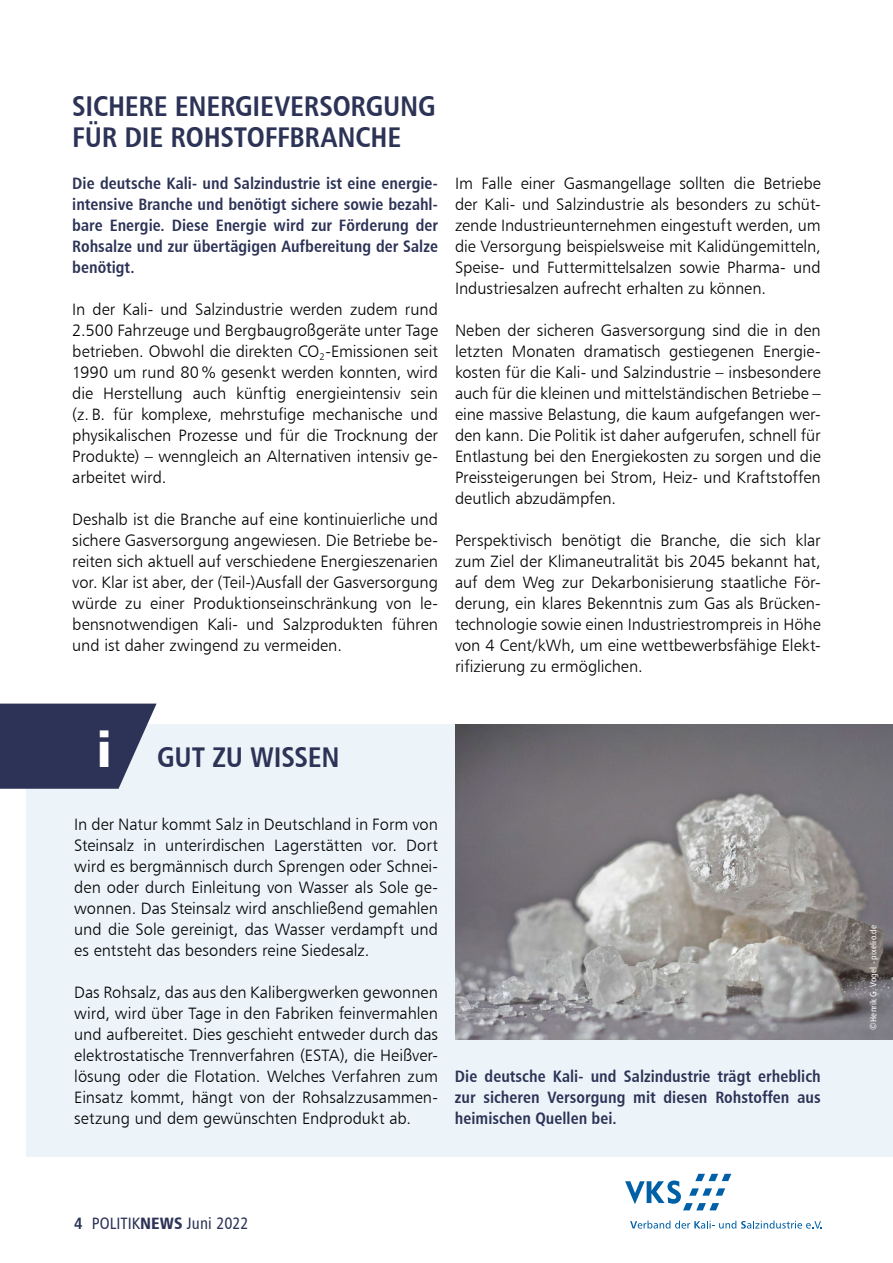
<style>
.page{position:relative;width:893px;height:1263px;background:#fff}
.page>*{position:absolute;margin:0;border:0;box-sizing:border-box;transform-origin:0 0}
.t1{font:28.5px/31.5px "Humanist 777 BT Bold Condensed B";letter-spacing:-.01em;color:#2c3356}
.t2{font:16.5px/21px "Humanist 777 BT Light B";color:#000;text-align:justify}
.t3{font:16.5px/21px "Humanist 777 BT Bold Condensed B";color:#2c3356;text-align:justify}
.t4{font:16.5px "Humanist 777 BT Roman Condensed B";color:#2c3356}
.t5{font:9px "Humanist 777 BT Roman Condensed B";letter-spacing:.02em;color:#fff}
.s1{font-family:"Humanist 777 BT Extra Black Cond B";font-size:48.75px;color:#fff}
.s2{font-family:"Humanist 777 BT Bold Condensed B"}
.s3{font-family:"Humanist 777 BT Black Condensed B"}
</style>
<div class="page">
<svg style="left:625px;top:1174px;width:106px;height:36px"></svg>
<svg style="left:630px;top:1220px;width:192px;height:8px"></svg>
<div style="left:27px;top:725px;width:866px;height:432px;background:#ecf4f9"></div>
<svg style="left:0;top:704px;width:157px;height:85px;background:#444b6a"></svg>
<img style="left:455px;top:724px;width:438px;height:316px">
<h1 class="t1" style="left:72px;top:89px;width:365px">SICHERE ENERGIEVERSORGUNG<br>FÜR DIE ROHSTOFFBRANCHE</h1>
<p class="t3" style="left:72px;top:172px;width:367px">Die deutsche Kali- und Salzindustrie ist eine energie&shy;intensive Branche und benötigt sichere sowie bezahl&shy;bare Energie. Diese Energie wird zur Förderung der Rohsalze und zur übertägigen Aufbereitung der Salze benötigt.</p>
<p class="t2" style="left:72px;top:299px;width:367px">In der Kali- und Salzindustrie werden zudem rund 2.500 Fahrzeuge und Bergbaugroßgeräte unter Tage betrieben. Obwohl die direkten CO<sub>2</sub>-Emissionen seit 1990 um rund 80 % gesenkt werden konnten, wird die Herstellung auch künftig energieintensiv sein (z. B. für komplexe, mehrstufige mechanische und physikalischen Prozesse und für die Trocknung der Produkte) – wenngleich an Alternativen intensiv ge&shy;arbeitet wird.</p>
<p class="t2" style="left:72px;top:509px;width:367px">Deshalb ist die Branche auf eine kontinuierliche und sichere Gasversorgung angewiesen. Die Betriebe be&shy;reiten sich aktuell auf verschiedene Energieszenarien vor. Klar ist aber, der (Teil-)Ausfall der Gasversorgung würde zu einer Produktionseinschränkung von le&shy;bensnotwendigen Kali- und Salzprodukten führen und ist daher zwingend zu vermeiden.</p>
<p class="t2" style="left:455px;top:173px;width:367px">Im Falle einer Gasmangellage sollten die Betriebe der Kali- und Salzindustrie als besonders zu schüt&shy;zende Industrieunternehmen eingestuft werden, um die Versorgung beispielsweise mit Kalidüngemitteln, Speise- und Futtermittelsalzen sowie Pharma- und Industriesalzen aufrecht erhalten zu können.</p>
<p class="t2" style="left:455px;top:320px;width:367px">Neben der sicheren Gasversorgung sind die in den letzten Monaten dramatisch gestiegenen Energie&shy;kosten für die Kali- und Salzindustrie – insbesondere auch für die kleinen und mittelständischen Betriebe – eine massive Belastung, die kaum aufgefangen wer&shy;den kann. Die Politik ist daher aufgerufen, schnell für Entlastung bei den Energiekosten zu sorgen und die Preissteigerungen bei Strom, Heiz- und Kraftstoffen deutlich abzudämpfen.</p>
<p class="t2" style="left:455px;top:530px;width:367px">Perspektivisch benötigt die Branche, die sich klar zum Ziel der Klimaneutralität bis 2045 bekannt hat, auf dem Weg zur Dekarbonisierung staatliche För&shy;derung, ein klares Bekenntnis zum Gas als Brücken&shy;technologie sowie einen Industriestrompreis in Höhe von 4 Cent/kWh, um eine wettbewerbsfähige Elekt&shy;rifizierung zu ermöglichen.</p>
<h1 class="t1" style="left:97px;top:740px;width:244px"><span class="s1">i</span> GUT ZU WISSEN</h1>
<p class="t2" style="left:74px;top:813px;width:365px">In der Natur kommt Salz in Deutschland in Form von Steinsalz in unterirdischen Lagerstätten vor. Dort wird es bergmännisch durch Sprengen oder Schnei&shy;den oder durch Einleitung von Wasser als Sole ge&shy;wonnen. Das Steinsalz wird anschließend gemahlen und die Sole gereinigt, das Wasser verdampft und es entsteht das besonders reine Siedesalz.</p>
<p class="t2" style="left:74px;top:981px;width:365px">Das Rohsalz, das aus den Kalibergwerken gewonnen wird, wird über Tage in den Fabriken feinvermahlen und aufbereitet. Dies geschieht entweder durch das elektrostatische Trennverfahren (ESTA), die Heißver&shy;lösung oder die Flotation. Welches Verfahren zum Einsatz kommt, hängt von der Rohsalzzusammen&shy;setzung und dem gewünschten Endprodukt ab.</p>
<p class="t3" style="left:455px;top:1065px;width:367px">Die deutsche Kali- und Salzindustrie trägt erheblich zur sicheren Versorgung mit diesen Rohstoffen aus heimischen Quellen bei.</p>
<p class="t4" style="left:74px;top:1213px;width:176px"><span class="s2">4</span> POLITIK<span class="s3">NEWS</span> Juni 2022</p>
<p class="t5" style="left:868px;top:1029px;width:106px;rotate:-90deg">©Henrik G. Vogel - pixelio.de</p>
</div>
